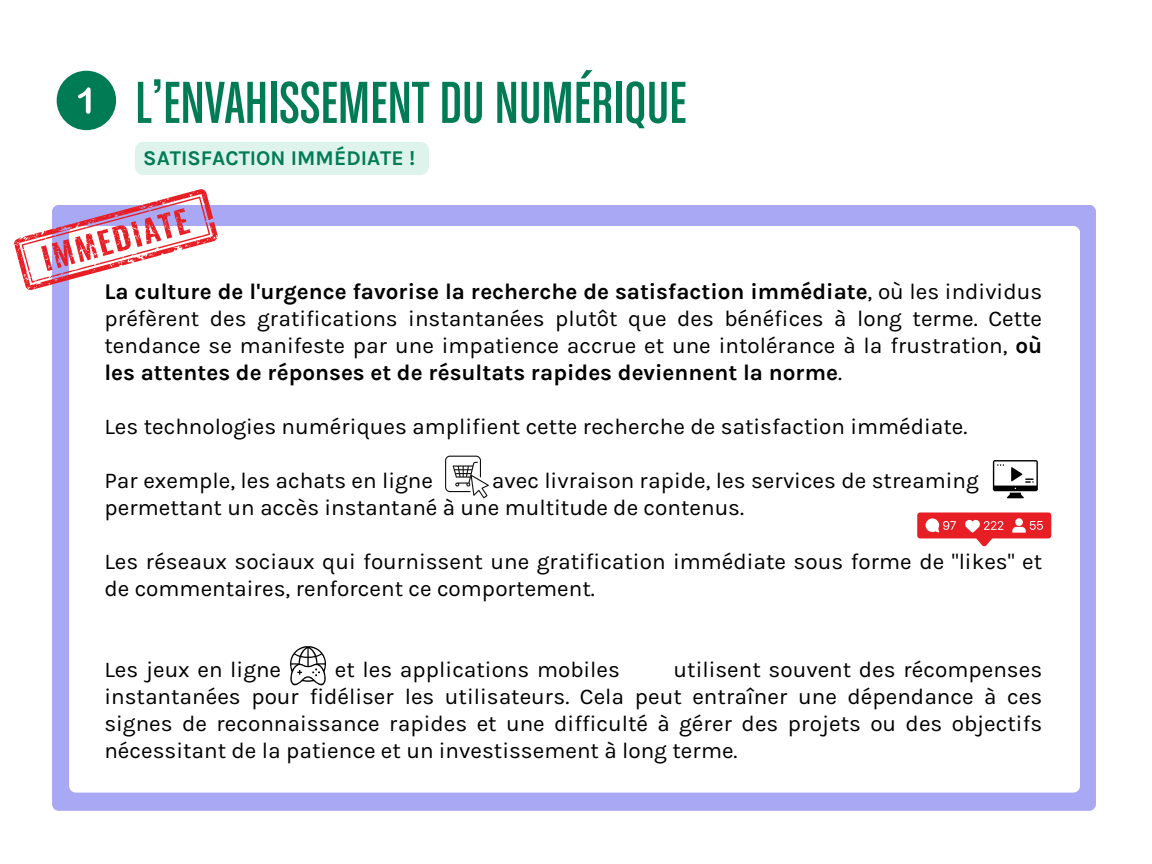
<style>
.page{position:relative;width:1152px;height:864px;background:#fff}
.page>*{position:absolute;margin:0;border:0;box-sizing:border-box;transform-origin:0 0}
.t1{font:63px "Chalet Comprime Cologne Eighty";color:#007b54}
.t2{font:22.5px/27px "Karla";color:#000;text-align:justify}
.t3{font:700 21px "Karla";color:#007b54}
.s1{font-weight:700}
</style>
<div class="page">
<div style="left:57px;top:71px;width:59px;height:59px;background:#007b54;border-radius:50%"></div>
<svg style="left:78px;top:87px;width:13px;height:27px"></svg>
<div style="left:52px;top:205px;width:1044px;height:606px;background:#a9a8f4;border-radius:7px"></div>
<div style="left:69px;top:226px;width:1011px;height:567px;background:#fff;border-radius:7px"></div>
<div style="left:917px;top:512px;width:134px;height:26px;background:#e81e25;border-radius:3px"></div>
<svg style="left:1015px;top:518px;width:8px;height:8px"></svg>
<svg style="left:1012px;top:521px;width:31px;height:12px"></svg>
<svg style="left:965px;top:520px;width:38px;height:27px"></svg>
<svg style="left:926px;top:518px;width:30px;height:15px"></svg>
<svg style="left:14px;top:189px;width:204px;height:101px"></svg>
<svg style="left:445px;top:456px;width:44px;height:42px"></svg>
<svg style="left:290px;top:646px;width:36px;height:39px"></svg>
<svg style="left:1007px;top:497px;width:17px;height:1px"></svg>
<svg style="left:993px;top:460px;width:45px;height:31px"></svg>
<div style="left:135px;top:142px;width:294px;height:33px;background:#ddf3ec;border-radius:8px"></div>
<h3 class="t1" style="left:135px;top:79px;width:553px">L’ENVAHISSEMENT DU NUMÉRIQUE</h3>
<h3 class="t3" style="left:143px;top:146px;width:273px">SATISFACTION IMMÉDIATE !</h3>
<p class="t2" style="left:104px;top:278px;width:939px"><span class="s1">La culture de l'urgence favorise la recherche de satisfaction immédiate</span>, où les individus préfèrent des gratifications instantanées plutôt que des bénéfices à long terme. Cette tendance se manifeste par une impatience accrue et une intolérance à la frustration, <span class="s1">où les attentes de réponses et de résultats rapides deviennent la norme</span>.</p>
<h1 class="t2" style="left:104px;top:413px;width:865px">Les technologies numériques amplifient cette recherche de satisfaction immédiate.</h1>
<h2 class="t2" style="left:104px;top:467px;width:330px">Par exemple, les achats en ligne</h2>
<h2 class="t2" style="left:104px;top:467px;width:876px;text-indent:387px">avec livraison rapide, les services de streaming permettant un accès instantané à une multitude de contenus.</h2>
<p class="t2" style="left:104px;top:548px;width:939px">Les réseaux sociaux qui fournissent une gratification immédiate sous forme de "likes" et de commentaires, renforcent ce comportement.</p>
<h3 class="t2" style="left:104px;top:656px;width:939px;text-indent:569px">utilisent souvent des récompenses instantanées pour fidéliser les utilisateurs. Cela peut entraîner une dépendance à ces signes de reconnaissance rapides et une difficulté à gérer des projets ou des objectifs nécessitant de la patience et un investissement à long terme.</h3>
<h3 class="t2" style="left:104px;top:656px;width:178px">Les jeux en ligne</h3>
<h3 class="t2" style="left:335px;top:656px;width:287px">et les applications mobiles</h3>
</div>
